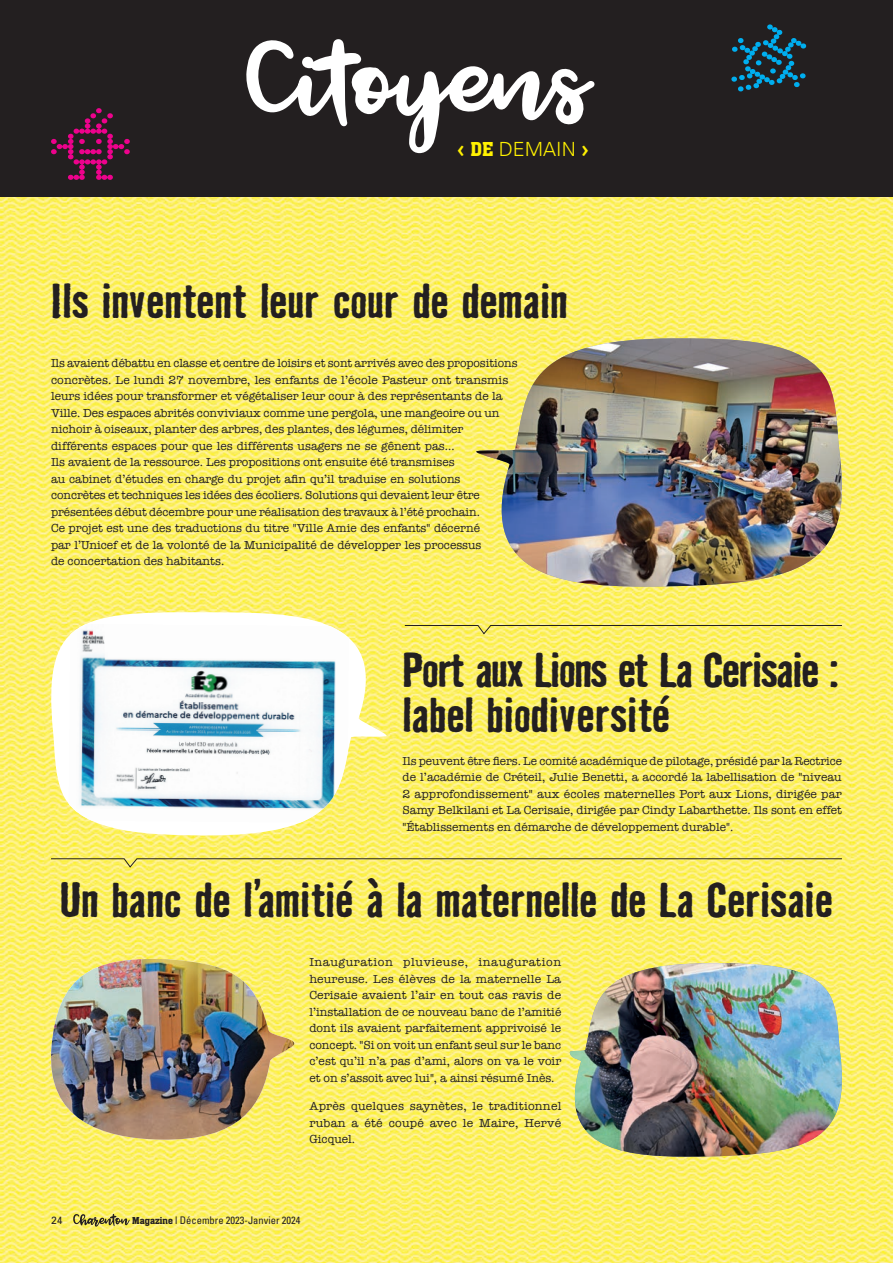
<style>
.page{position:relative;width:893px;height:1263px;background:#fff}
.page>*{position:absolute;margin:0;border:0;box-sizing:border-box;transform-origin:0 0}
.t1{font:700 45px "Badhouse";letter-spacing:-.015em;color:#231f20}
.t2{font:700 45px "Badhouse";letter-spacing:-.045em;color:#231f20}
.t3{font:300 19.5px "Univers";color:#fff101}
.t4{font:12px/16.5px "American Typewriter";color:#231f20;text-align:justify}
.t5{font:condensed 10.5px "Univers";color:#231f20}
.t6{font:10.5px "Univers";color:#231f20}
.s1{font-family:"Officina Serif";font-weight:700;font-size:21px}
.s2{font-family:"Aachen D";font-weight:500;font-size:21px}
.s3{font-family:"Aachen D";font-weight:500;font-stretch:normal}
</style>
<div class="page">
<img style="left:0;top:197px;width:893px;height:1066px">
<div style="left:0;top:0;width:893px;height:197px;background:#231f20"></div>
<svg style="left:246px;top:39px;width:349px;height:114px"></svg>
<svg style="left:51px;top:108px;width:79px;height:72px"></svg>
<svg style="left:731px;top:24px;width:76px;height:68px"></svg>
<svg style="left:843px;top:338px;width:12px;height:249px;background:#fcf06b"></svg>
<img style="left:475px;top:338px;width:368px;height:249px">
<svg style="left:41px;top:609px;width:349px;height:228px"></svg>
<img style="left:69px;top:624px;width:280px;height:198px">
<svg style="left:73px;top:1214px;width:57px;height:13px"></svg>
<svg style="left:46px;top:958px;width:248px;height:183px"></svg>
<img style="left:50px;top:959px;width:244px;height:182px">
<svg style="left:555px;top:963px;width:297px;height:194px;background:#fcef6c"></svg>
<img style="left:570px;top:963px;width:273px;height:194px">
<svg style="left:404px;top:625px;width:439px;height:10px;background:#e6da62"></svg>
<svg style="left:50px;top:858px;width:793px;height:10px;background:#e6da65"></svg>
<p class="t3" style="left:457px;top:137px;width:133px"><span class="s1">‹</span> <span class="s2">DE</span> DEMAIN <span class="s1">›</span></p>
<p class="t1" style="left:51px;top:269px;width:519px">Ils inventent leur cour de demain</p>
<p class="t4" style="left:51px;top:355px;width:468px;text-align:left">Ils avaient débattu en classe et centre de loisirs et sont arrivés avec des propositions concrètes. Le lundi 27 novembre, les enfants de l’école Pasteur ont transmis leurs idées pour transformer et végétaliser leur cour à des représentants de la Ville. Des espaces abrités conviviaux comme une pergola, une mangeoire ou un nichoir à oiseaux, planter des arbres, des plantes, des légumes, délimiter différents espaces pour que les différents usagers ne se gênent pas…<br>Ils avaient de la ressource. Les propositions ont ensuite été transmises<br>au cabinet d’études en charge du projet afin qu’il traduise en solutions concrètes et techniques les idées des écoliers. Solutions qui devaient leur être présentées début décembre pour une réalisation des travaux à l’été prochain.<br>Ce projet est une des traductions du titre "Ville Amie des enfants" décerné<br>par l’Unicef et de la volonté de la Municipalité de développer les processus<br>de concertation des habitants.</p>
<p class="t2" style="left:403px;top:638px;width:438px">Port aux Lions et La Cerisaie :</p>
<p class="t1" style="left:403px;top:683px;width:269px">label biodiversité</p>
<p class="t4" style="left:403px;top:752px;width:441px">Ils peuvent être fiers. Le comité académique de pilotage, présidé par la Rectrice de l’académie de Créteil, Julie Benetti, a accordé la labellisation de "niveau 2 approfondissement" aux écoles maternelles Port aux Lions, dirigée par Samy Belkilani et La Cerisaie, dirigée par Cindy Labarthette. Ils sont en effet "Établissements en démarche de développement durable".</p>
<p class="t1" style="left:60px;top:868px;width:775px">Un banc de l’amitié à la maternelle de La Cerisaie</p>
<p class="t4" style="left:309px;top:953px;width:253px">Inauguration pluvieuse, inauguration heureuse. Les élèves de la maternelle La Cerisaie avaient l’air en tout cas ravis de l’installation de ce nouveau banc de l’amitié dont ils avaient parfaitement apprivoisé le concept. "Si on voit un enfant seul sur le banc c’est qu’il n’a pas d’ami, alors on va le voir et on s’assoit avec lui", a ainsi résumé Inès.</p>
<p class="t4" style="left:309px;top:1097px;width:254px">Après quelques saynètes, le traditionnel ruban a été coupé avec le Maire, Hervé Gicquel.</p>
<p class="t6" style="left:51px;top:1214px;width:13px">24</p>
<p class="t5" style="left:132px;top:1214px;width:170px"><span class="s3">Magazine</span> l Décembre 2023-Janvier 2024</p>
</div>
